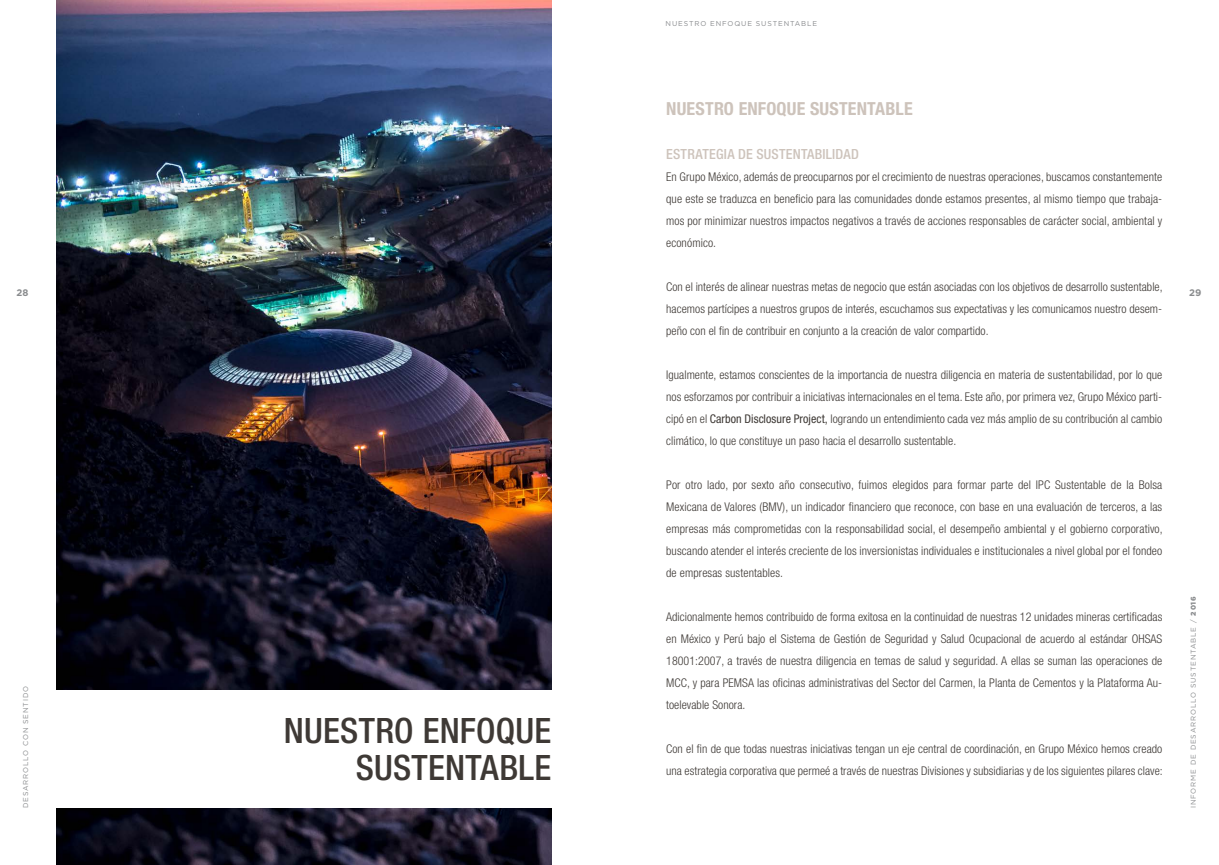
<style>
.page{position:relative;width:1219px;height:865px;background:#fff}
.page>*{position:absolute;margin:0;border:0;box-sizing:border-box;transform-origin:0 0}
.t1{font:500 condensed 35px/37px "Helvetica Neue";letter-spacing:.01em;color:#3e3935;text-align:right}
.t2{font:700 condensed 18px "Helvetica Neue";letter-spacing:.01em;color:#cdc3bb}
.t3{font:500 condensed 14px "Helvetica Neue";letter-spacing:.02em;color:#cdc3bb}
.t4{font:300 condensed 12px/22px "Helvetica Neue";letter-spacing:.005em;color:#3e3935;text-align:justify}
.t5{font:700 9.5px "Gotham";color:#8a8c8e}
.t6{font:7px "Gotham";letter-spacing:.125em;color:#8a8c8e}
.t7{font:7px "Gotham";letter-spacing:.125em;color:#888a8d}
.s1{font-weight:400}
.s2{font-weight:900}
</style>
<div class="page">
<img style="left:57px;top:0;width:494px;height:689px">
<img style="left:57px;top:808px;width:494px;height:57px">
<p class="t7" style="left:666px;top:19px;width:13px">NUESTRO</p>
<p class="t7" style="left:710px;top:19px;width:13px">ENFO</p>
<p class="t7" style="left:734px;top:19px;width:13px">QUE</p>
<p class="t7" style="left:756px;top:19px;width:12px">SUSTENTABLE</p>
<h2 class="t2" style="left:666px;top:98px;width:248px">NUESTRO ENFOQUE SUSTENTABLE</h2>
<p class="t3" style="left:666px;top:146px;width:193px">ESTRATEGIA DE SUSTENTABILIDAD</p>
<p class="t4" style="left:666px;top:166px;width:498px">En Grupo México, además de preocuparnos por el crecimiento de nuestras operaciones, buscamos constantemente que este se traduzca en beneficio para las comunidades donde estamos presentes, al mismo tiempo que trabaja&shy;mos por minimizar nuestros impactos negativos a través de acciones responsables de carácter social, ambiental y económico.</p>
<p class="t4" style="left:666px;top:276px;width:498px">Con el interés de alinear nuestras metas de negocio que están asociadas con los objetivos de desarrollo sustentable, hacemos partícipes a nuestros grupos de interés, escuchamos sus expectativas y les comunicamos nuestro desem&shy;peño con el fin de contribuir en conjunto a la creación de valor compartido.</p>
<p class="t4" style="left:666px;top:364px;width:498px">Igualmente, estamos conscientes de la importancia de nuestra diligencia en materia de sustentabilidad, por lo que nos esforzamos por contribuir a iniciativas internacionales en el tema. Este año, por primera vez, Grupo México parti&shy;cipó en el <span class="s1">Carbon Disclosure Project,</span> logrando un entendimiento cada vez más amplio de su contribución al cambio climático, lo que constituye un paso hacia el desarrollo sustentable.</p>
<p class="t4" style="left:666px;top:474px;width:498px">Por otro lado, por sexto año consecutivo, fuimos elegidos para formar parte del IPC Sustentable de la Bolsa Mexicana de Valores (BMV), un indicador financiero que reconoce, con base en una evaluación de terceros, a las empresas más comprometidas con la responsabilidad social, el desempeño ambiental y el gobierno corporativo, buscando atender el interés creciente de los inversionistas individuales e institucionales a nivel global por el fondeo de empresas sustentables.</p>
<p class="t4" style="left:666px;top:606px;width:498px">Adicionalmente hemos contribuido de forma exitosa en la continuidad de nuestras 12 unidades mineras certificadas en México y Perú bajo el Sistema de Gestión de Seguridad y Salud Ocupacional de acuerdo al estándar OHSAS 18001:2007, a través de nuestra diligencia en temas de salud y seguridad. A ellas se suman las operaciones de MCC, y para PEMSA las oficinas administrativas del Sector del Carmen, la Planta de Cementos y la Plataforma Au&shy;toelevable Sonora.</p>
<p class="t4" style="left:666px;top:738px;width:498px">Con el fin de que todas nuestras iniciativas tengan un eje central de coordinación, en Grupo México hemos creado una estrategia corporativa que permeé a través de nuestras Divisiones y subsidiarias y de los siguientes pilares clave:</p>
<p class="t5" style="left:17px;top:287px;width:13px">28</p>
<p class="t5" style="left:1189px;top:287px;width:14px">29</p>
<p class="t6" style="left:1189px;top:808px;width:214px;rotate:-90deg">INFORME DE DESARROLLO SUSTENTABLE / <span class="s2">2016</span></p>
<p class="t6" style="left:21px;top:808px;width:124px;rotate:-90deg">DESARROLLO CON SENTIDO</p>
<h1 class="t1" style="left:284px;top:711px;width:269px">NUESTRO ENFOQUE<br>SUSTENTABLE</h1>
</div>
